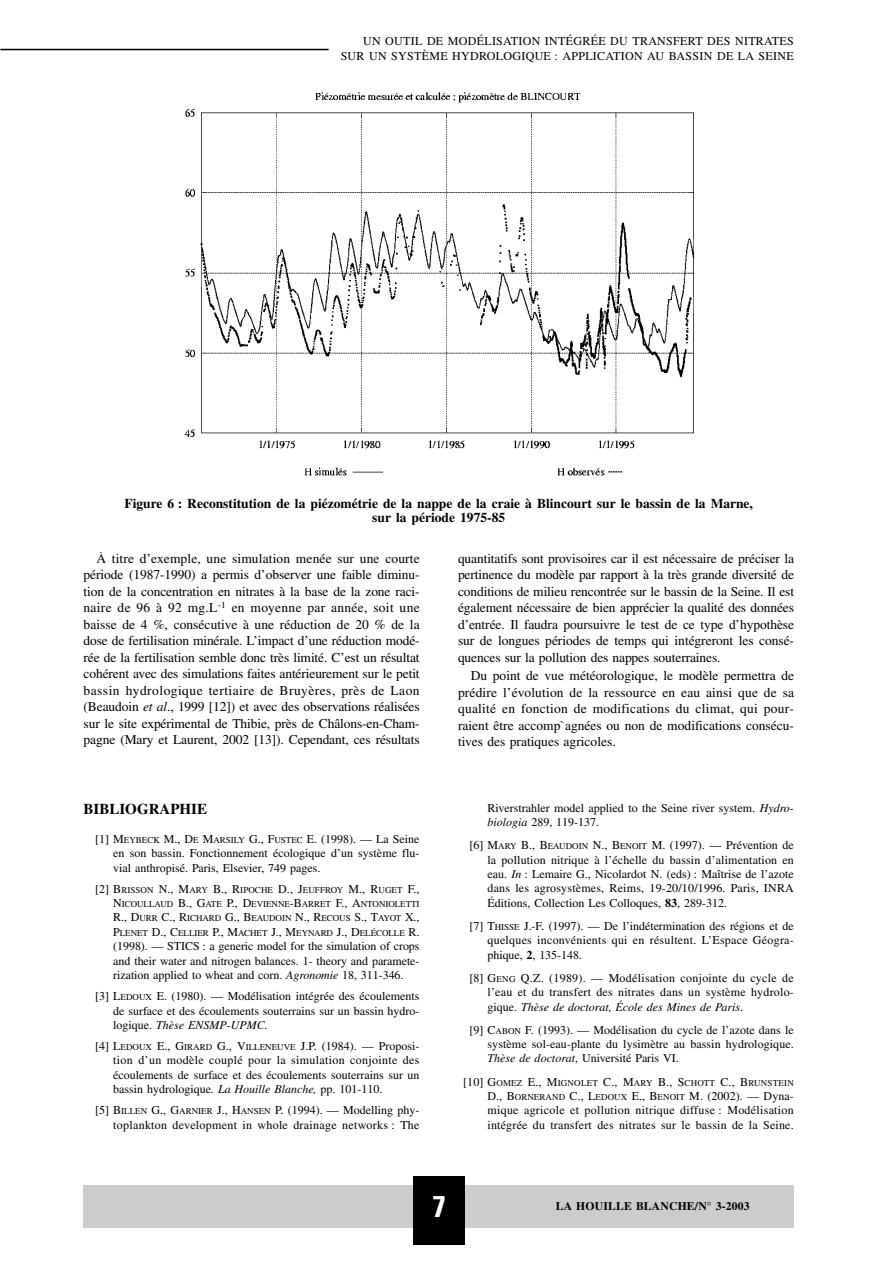
<style>
.page{position:relative;width:893px;height:1263px;background:#fff}
.page>*{position:absolute;margin:0;border:0;box-sizing:border-box;transform-origin:0 0}
.t1{font:700 condensed 30px "Univers";color:#fff}
.t2{font:700 15px "Times";color:#000}
.t3{font:13.5px/16.5px "Times";letter-spacing:-.01em;color:#000;text-align:justify}
.t4{font:700 13.5px/13.5px "Times";color:#000;text-align:center}
.t5{font:12px/14.4px "Times";color:#000;text-align:justify}
.t6{font:12px/14.4px "Times";letter-spacing:.025em;color:#000;text-align:right}
.t7{font:700 11.7px "Times";letter-spacing:.015em;color:#000}
.t8{font:9px/14.4px "Times";letter-spacing:-.005em;color:#000;text-align:justify}
.t9{font:9px "Times";letter-spacing:.02em;color:#000}
.s1{font-style:italic}
.s2{font-size:9px}
.s3{font-size:12px}
.s4{font-weight:700}
</style>
<div class="page">
<div style="left:84px;top:1185px;width:709px;height:42px;background:#ccc"></div>
<div style="left:413px;top:1176px;width:51px;height:68px;background:#000"></div>
<hr style="left:0;top:49px;width:328px;height:1px;background:#000">
<img style="left:184px;top:92px;width:511px;height:384px">
<p class="t6" style="left:340px;top:35px;width:454px">UN OUTIL DE MODÉLISATION INTÉGRÉE DU TRANSFERT DES NITRATES<br>SUR UN SYSTÈME HYDROLOGIQUE : APPLICATION AU BASSIN DE LA SEINE</p>
<p class="t4" style="left:124px;top:498px;width:630px">Figure 6 : Reconstitution de la piézométrie de la nappe de la craie à Blincourt sur le bassin de la Marne, sur la période 1975-85</p>
<p class="t3" style="left:84px;top:551px;width:337px;text-indent:13px">À titre d’exemple, une simulation menée sur une courte période (1987-1990) a permis d’observer une faible diminu&shy;tion de la concentration en nitrates à la base de la zone raci&shy;naire de 96 à 92 mg.L<sup>-1</sup> en moyenne par année, soit une baisse de 4 %, consécutive à une réduction de 20 % de la dose de fertilisation minérale. L’impact d’une réduction modé&shy;rée de la fertilisation semble donc très limité. C’est un résultat cohérent avec des simulations faites antérieurement sur le petit bassin hydrologique tertiaire de Bruyères, près de Laon (Beaudoin <span class="s1">et al</span>., 1999 [12]) et avec des observations réalisées sur le site expérimental de Thibie, près de Châlons-en-Cham&shy;pagne (Mary et Laurent, 2002 [13]). Cependant, ces résultats</p>
<p class="t3" style="left:458px;top:551px;width:337px">quantitatifs sont provisoires car il est nécessaire de préciser la pertinence du modèle par rapport à la très grande diversité de conditions de milieu rencontrée sur le bassin de la Seine. Il est également nécessaire de bien apprécier la qualité des données d’entrée. Il faudra poursuivre le test de ce type d’hypothèse sur de longues périodes de temps qui intégreront les consé&shy;quences sur la pollution des nappes souterraines.</p>
<p class="t3" style="left:458px;top:669px;width:337px;text-indent:13px">Du point de vue météorologique, le modèle permettra de prédire l’évolution de la ressource en eau ainsi que de sa qualité en fonction de modifications du climat, qui pour&shy;raient être accomp`agnées ou non de modifications consécu&shy;tives des pratiques agricoles.</p>
<p class="t2" style="left:84px;top:803px;width:125px">BIBLIOGRAPHIE</p>
<p class="t5" style="left:113px;top:833px;width:308px;text-indent:-18px">[1] M<span class="s2">EYBECK</span> M., D<span class="s2">E</span> M<span class="s2">ARSILY</span> G., F<span class="s2">USTEC</span> E. (1998). — La Seine en son bassin. Fonctionnement écologique d’un système flu&shy;vial anthropisé. Paris, Elsevier, 749 pages.</p>
<p class="t8" style="left:113px;top:883px;width:308px;text-indent:-18px"><span class="s3">[2] B</span>RISSON <span class="s3">N., M</span>ARY <span class="s3">B., R</span>IPOCHE <span class="s3">D., J</span>EUFFROY <span class="s3">M., R</span>UGET <span class="s3">F., N</span>ICOULLAUD <span class="s3">B., G</span>ATE <span class="s3">P., D</span>EVIENNE<span class="s3">-B</span>ARRET <span class="s3">F., A</span>NTONIOLETTI <span class="s3">R., D</span>URR <span class="s3">C., R</span>ICHARD <span class="s3">G., B</span>EAUDOIN <span class="s3">N., R</span>ECOUS <span class="s3">S., T</span>AYOT <span class="s3">X., P</span>LENET <span class="s3">D., C</span>ELLIER <span class="s3">P., M</span>ACHET <span class="s3">J., M</span>EYNARD <span class="s3">J., D</span>ELÉCOLLE <span class="s3">R.</span></p>
<p class="t5" style="left:113px;top:940px;width:308px">(1998). — STICS : a generic model for the simulation of crops and their water and nitrogen balances. 1- theory and paramete&shy;rization applied to wheat and corn. <span class="s1">Agronomie</span> 18, 311-346.</p>
<p class="t5" style="left:113px;top:990px;width:308px;text-indent:-18px">[3] L<span class="s2">EDOUX</span> E. (1980). — Modélisation intégrée des écoulements de surface et des écoulements souterrains sur un bassin hydro&shy;logique. <span class="s1">Thèse ENSMP-UPMC.</span></p>
<p class="t5" style="left:113px;top:1040px;width:308px;text-indent:-18px">[4] L<span class="s2">EDOUX</span> E., G<span class="s2">IRARD</span> G., V<span class="s2">ILLENEUVE</span> J.P. (1984). — Proposi&shy;tion d’un modèle couplé pour la simulation conjointe des écoulements de surface et des écoulements souterrains sur un bassin hydrologique<span class="s1">. La Houille Blanche,</span> pp. 101-110.</p>
<p class="t6" style="left:95px;top:1104px;width:326px">[5] B<span class="s2">ILLEN</span> G., G<span class="s2">ARNIER</span> J., H<span class="s2">ANSEN</span> P. (1994). — Modelling phy&shy;toplankton development in whole drainage networks : The</p>
<p class="t5" style="left:487px;top:802px;width:308px">Riverstrahler model applied to the Seine river system. <span class="s1">Hydro&shy;biologia</span> 289, 119-137.</p>
<p class="t5" style="left:487px;top:839px;width:308px;text-indent:-18px">[6] M<span class="s2">ARY</span> B., B<span class="s2">EAUDOIN</span> N., B<span class="s2">ENOIT</span> M. (1997). — Prévention de la pollution nitrique à l’échelle du bassin d’alimentation en eau. <span class="s1">In</span> : Lemaire G., Nicolardot N. (eds) : Maîtrise de l’azote dans les agrosystèmes, Reims, 19-20/10/1996. Paris, INRA Éditions, Collection Les Colloques, <span class="s4">83</span>, 289-312.</p>
<p class="t5" style="left:487px;top:920px;width:308px;text-indent:-18px">[7] T<span class="s2">HISSE</span> J.-F. (1997). — De l’indétermination des régions et de quelques inconvénients qui en résultent. L’Espace Géogra&shy;phique, <span class="s4">2</span>, 135-148.</p>
<p class="t5" style="left:487px;top:972px;width:308px;text-indent:-18px">[8] G<span class="s2">ENG</span> Q.Z. (1989). — Modélisation conjointe du cycle de l’eau et du transfert des nitrates dans un système hydrolo&shy;gique. <span class="s1">Thèse de doctorat, École des Mines de Paris</span>.</p>
<p class="t5" style="left:487px;top:1024px;width:308px;text-indent:-18px">[9] C<span class="s2">ABON</span> F. (1993). — Modélisation du cycle de l’azote dans le système sol-eau-plante du lysimètre au bassin hydrologique.<br><span class="s1">Thèse de doctorat</span>, Université Paris VI.</p>
<p class="t9" style="left:463px;top:1079px;width:332px"><span class="s3">[10] G</span>OMEZ <span class="s3">E., M</span>IGNOLET <span class="s3">C., M</span>ARY <span class="s3">B., S</span>CHOTT <span class="s3">C., B</span>RUNSTEIN</p>
<p class="t5" style="left:487px;top:1090px;width:308px">D., B<span class="s2">ORNERAND</span> C., L<span class="s2">EDOUX</span> E., B<span class="s2">ENOIT</span> M. (2002). — Dyna&shy;mique agricole et pollution nitrique diffuse : Modélisation intégrée du transfert des nitrates sur le bassin de la Seine.</p>
<h1 class="t1" style="left:432px;top:1196px;width:15px">7</h1>
<p class="t7" style="left:555px;top:1202px;width:195px">LA HOUILLE BLANCHE/N° 3-2003</p>
</div>
